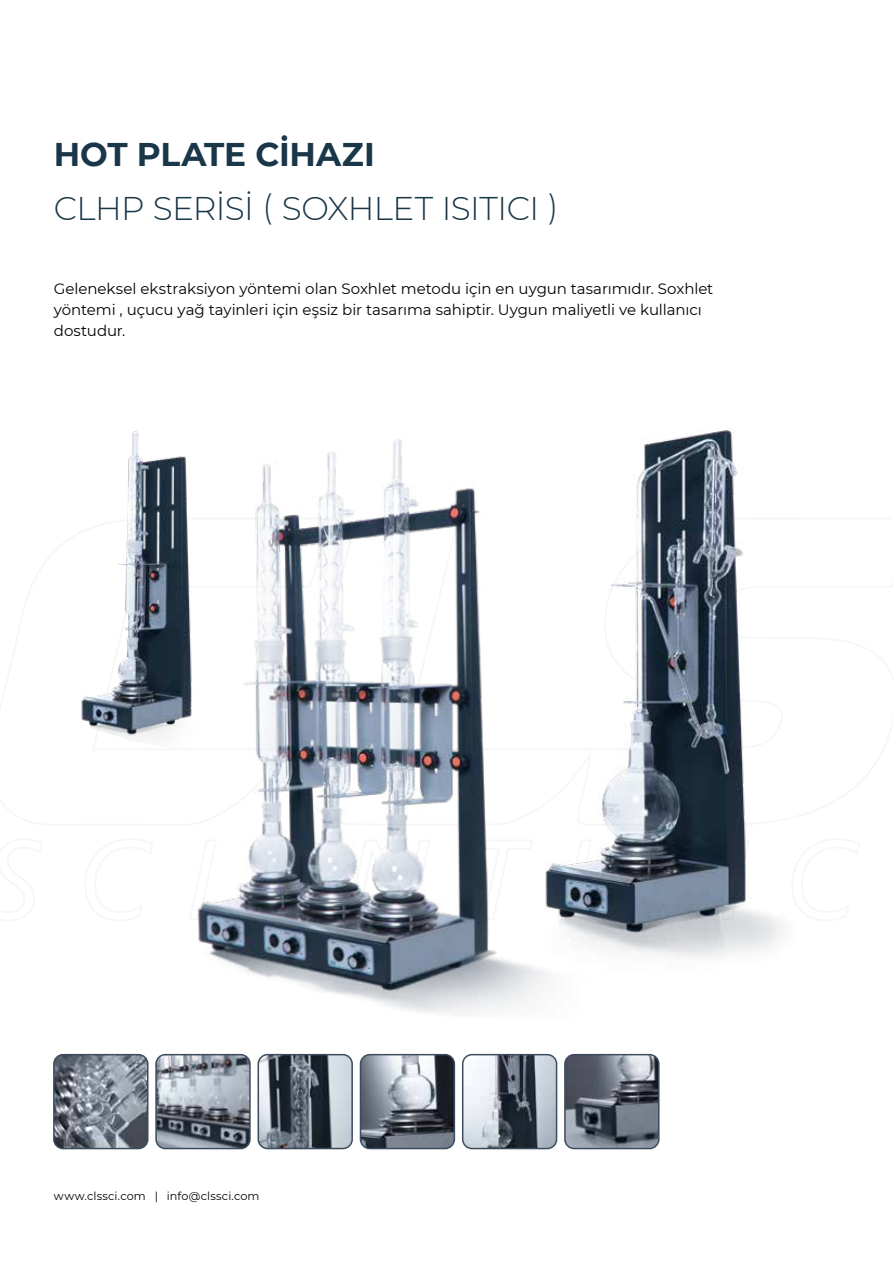
<style>
.page{position:relative;width:893px;height:1263px;background:#fff}
.page>*{position:absolute;margin:0;border:0;box-sizing:border-box;transform-origin:0 0}
.t1{font:300 32.85px "Montserrat";letter-spacing:-.02em;color:#193748}
.t2{font:700 32.85px "Montserrat";letter-spacing:-.005em;color:#193748}
.t3{font:15px/21px "Montserrat";letter-spacing:-.005em;color:#000}
.t4{font:11.25px "Montserrat";letter-spacing:.01em;color:#000}
</style>
<div class="page">
<img style="left:56px;top:1055px;width:92px;height:93px">
<div style="left:53px;top:1054px;width:95px;height:95px;border:2px solid #3b4c5d;border-radius:9px"></div>
<img style="left:258px;top:1055px;width:92px;height:93px">
<div style="left:258px;top:1054px;width:95px;height:95px;border:2px solid #3b4c5d;border-radius:9px"></div>
<img style="left:158px;top:1057px;width:90px;height:89px">
<div style="left:155px;top:1054px;width:96px;height:95px;border:2px solid #3b4c5d;border-radius:9px"></div>
<img style="left:360px;top:1057px;width:94px;height:91px">
<div style="left:360px;top:1054px;width:95px;height:95px;border:2px solid #3b4c5d;border-radius:9px"></div>
<img style="left:567px;top:1055px;width:92px;height:93px">
<div style="left:564px;top:1054px;width:95px;height:95px;border:2px solid #3b4c5d;border-radius:9px"></div>
<img style="left:465px;top:1055px;width:92px;height:93px">
<div style="left:462px;top:1054px;width:95px;height:95px;border:2px solid #3b4c5d;border-radius:9px"></div>
<img style="left:197px;top:439px;width:346px;height:576px">
<img style="left:81px;top:431px;width:143px;height:342px">
<img style="left:538px;top:428px;width:246px;height:561px">
<h1 class="t2" style="left:54px;top:130px;width:322px">HOT PLATE CİHAZI</h1>
<h1 class="t1" style="left:54px;top:186px;width:506px">CLHP SERİSİ ( SOXHLET ISITICI )</h1>
<p class="t3" style="left:54px;top:277px;width:661px">Geleneksel ekstraksiyon yöntemi olan Soxhlet metodu için en uygun tasarımıdır. Soxhlet yöntemi , uçucu yağ tayinleri için eşsiz bir tasarıma sahiptir. Uygun maliyetli ve kullanıcı dostudur.</p>
<p class="t4" style="left:54px;top:1188px;width:207px">www.clssci.com | info@clssci.com</p>
</div>
